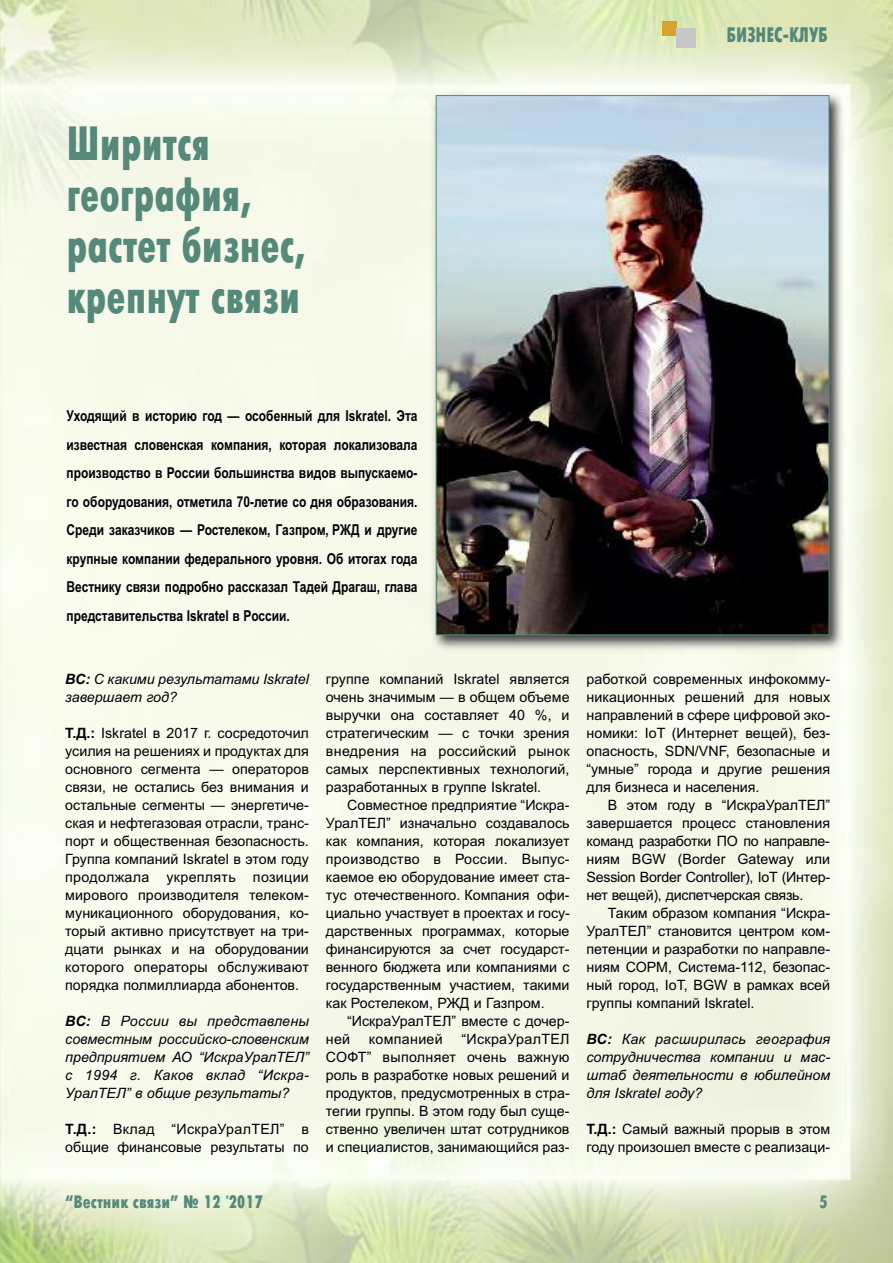
<style>
.page{position:relative;width:893px;height:1263px;background:#fff}
.page>*{position:absolute;margin:0;border:0;box-sizing:border-box;transform-origin:0 0}
.t1{font:48px/51px "Futura Futuris X Cond C";color:#55897a;scale:.9 1}
.t2{font:21px "Futura Futuris X Cond C";color:#55897a;scale:.9 1}
.t3{font:18px "Futura Futuris X Cond C";color:#55897a}
.t4{font:700 15px/28.5px "Arial";color:#000006;text-align:justify;scale:.8 1}
.t5{font:14.25px/18px "Arial";color:#000006;text-align:justify}
.t6{font:italic 14.25px/18px "Arial";color:#000006;text-align:justify}
.t7{font:14.25px "Arial";letter-spacing:.02em;color:#000006}
.s1{font-weight:700}
</style>
<div class="page">
<img style="left:0;top:0;width:893px;height:1263px">
<div style="left:662px;top:21px;width:14px;height:14px;background:#d6a42a"></div>
<div style="left:676px;top:28px;width:20px;height:20px;background:#c7c7c8"></div>
<img style="left:429px;top:89px;width:420px;height:565px">
<img style="left:438px;top:97px;width:389px;height:536px">
<h1 class="t1" style="left:67px;top:117px;width:267px">Ширится география, растет бизнес, крепнут связи</h1>
<h2 class="t2" style="left:727px;top:22px;width:114px">БИЗНЕС-КЛУБ</h2>
<p class="t4" style="left:67px;top:402px;width:440px">Уходящий в историю год — особенный для Iskratel. Эта известная словенская компания, которая локализовала производство в России большинства видов выпускаемо&shy;го оборудования, отметила 70-летие со дня образования.<br>Среди заказчиков — Ростелеком, Газпром, РЖД и другие крупные компании федерального уровня. Об итогах года Вестнику связи подробно рассказал Тадей Драгаш, глава представительства Iskratel в России.</p>
<p class="t6" style="left:65px;top:670px;width:245px"><span class="s1">ВС:</span> С какими результатами Iskratel завершает год?</p>
<p class="t5" style="left:65px;top:724px;width:245px"><span class="s1">Т.Д.:</span> Iskratel в 2017 г. сосредоточил усилия на решениях и продуктах для основного сегмента — операторов связи, не остались без внимания и остальные сегменты — энергетиче&shy;ская и нефтегазовая отрасли, транс&shy;порт и общественная безопасность.<br>Группа компаний Iskratel в этом году продолжала укреплять позиции мирового производителя телеком&shy;муникационного оборудования, ко&shy;торый активно присутствует на три&shy;дцати рынках и на оборудовании которого операторы обслуживают порядка полмиллиарда абонентов.</p>
<p class="t6" style="left:65px;top:1012px;width:245px"><span class="s1">ВС:</span> В России вы представлены совместным российско-словенским предприятием АО “ИскраУралТЕЛ” с 1994 г. Каков вклад “Искра-УралТЕЛ” в общие результаты?</p>
<p class="t5" style="left:65px;top:1120px;width:245px"><span class="s1">Т.Д.:</span> Вклад “ИскраУралТЕЛ” в общие финансовые результаты по</p>
<p class="t5" style="left:326px;top:670px;width:245px">группе компаний Iskratel является очень значимым — в общем объеме выручки она составляет 40 %, и стратегическим — с точки зрения внедрения на российский рынок самых перспективных технологий, разработанных в группе Iskratel.</p>
<p class="t5" style="left:326px;top:796px;width:246px;text-indent:21px">Совместное предприятие “Искра-УралТЕЛ” изначально создавалось как компания, которая локализует производство в России. Выпус&shy;каемое ею оборудование имеет ста&shy;тус отечественного. Компания офи&shy;циально участвует в проектах и госу&shy;дарственных программах, которые финансируются за счет государст&shy;венного бюджета или компаниями с государственным участием, такими как Ростелеком, РЖД и Газпром.</p>
<p class="t5" style="left:326px;top:1012px;width:245px;text-indent:21px">“ИскраУралТЕЛ” вместе с дочер&shy;ней</p>
<p class="t5" style="left:326px;top:1030px;width:245px;text-indent:136px">“ИскраУралТЕЛ СОФТ” выполняет очень важную роль в разработке новых решений и продуктов, предусмотренных в стра&shy;тегии группы. В этом году был суще&shy;ственно увеличен штат сотрудников и специалистов, занимающийся раз-</p>
<p class="t7" style="left:369px;top:1031px;width:76px">компанией</p>
<p class="t5" style="left:586px;top:670px;width:245px">работкой современных инфокомму&shy;никационных решений для новых направлений в сфере цифровой эко&shy;номики: IoT (Интернет вещей), без&shy;опасность, SDN/VNF, безопасные и “умные” города и другие решения для бизнеса и населения.</p>
<p class="t5" style="left:586px;top:796px;width:245px;text-indent:21px">В этом году в “ИскраУралТЕЛ” завершается процесс становления команд разработки ПО по направле&shy;ниям BGW (Border Gateway или Session Border Controller), IoT (Интер&shy;нет вещей), диспетчерская связь.</p>
<p class="t5" style="left:586px;top:904px;width:245px;text-indent:21px">Таким образом компания “Искра-УралТЕЛ” становится центром ком&shy;петенции и разработки по направле&shy;ниям СОРМ, Система-112, безопас&shy;ный город, IoT, BGW в рамках всей группы компаний Iskratel.</p>
<p class="t6" style="left:586px;top:1030px;width:245px"><span class="s1">ВС:</span> Как расширилась география сотрудничества компании и мас&shy;штаб деятельности в юбилейном для Iskratel году?</p>
<p class="t5" style="left:586px;top:1120px;width:245px"><span class="s1">Т.Д.:</span> Самый важный прорыв в этом году произошел вместе с реализаци-</p>
<p class="t3" style="left:65px;top:1191px;width:199px">“Вестник связи” № 12 '2017</p>
<p class="t3" style="left:819px;top:1191px;width:10px">5</p>
</div>
